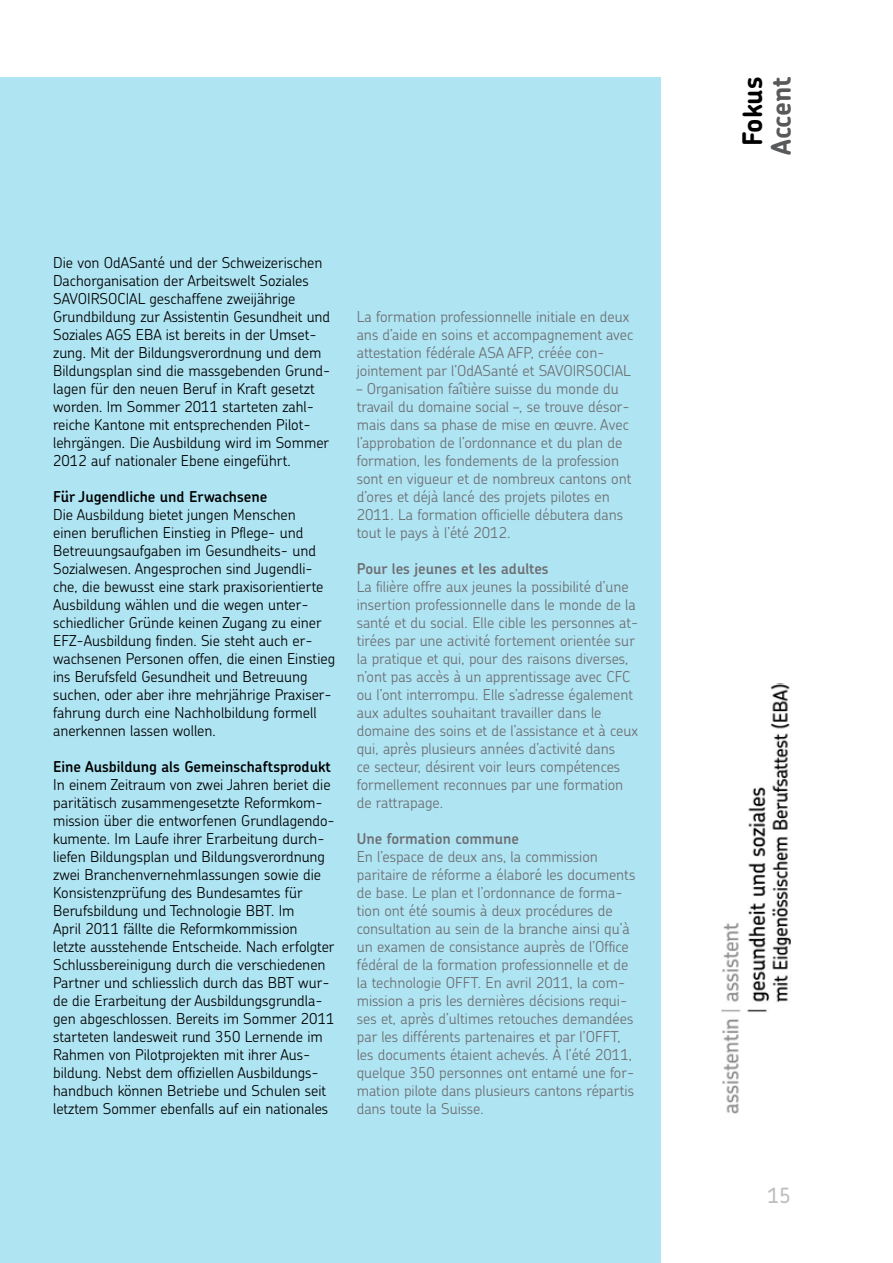
<style>
.page{position:relative;width:893px;height:1263px;background:#fff}
.page>*{position:absolute;margin:0;border:0;box-sizing:border-box;transform-origin:0 0}
.t1{font:700 27px "Chevin";color:#58595b}
.t2{font:700 27px "Chevin";color:#000}
.t3{font:500 21px "Chevin";color:#bcbec0}
.t4{font:300 15px/18px "Chevin";color:#000}
.t5{font:300 15px/18px "Chevin";color:#6d6e71}
.t6{font:600 15px "Chevin";color:#000}
.t7{font:600 15px "Chevin";color:#6d6e71}
</style>
<div class="page">
<div style="left:0;top:77px;width:660px;height:1186px;background:#afe4f3"></div>
<img style="left:722px;top:683px;width:69px;height:431px">
<p class="t4" style="left:53px;top:253px;width:279px">Die von OdASanté und der Schweizerischen Dachorganisation der Arbeitswelt Soziales SAVOIRSOCIAL geschaffene zweijährige Grundbildung zur Assistentin Gesundheit und Soziales AGS EBA ist bereits in der Umset&shy;zung. Mit der Bildungsverordnung und dem Bildungsplan sind die massgebenden Grund&shy;lagen für den neuen Beruf in Kraft gesetzt worden. Im Sommer 2011 starteten zahl&shy;reiche Kantone mit entsprechenden Pilot&shy;lehrgängen. Die Ausbildung wird im Sommer 2012 auf nationaler Ebene eingeführt.</p>
<p class="t6" style="left:53px;top:486px;width:216px">Für Jugendliche und Erwachsene</p>
<p class="t4" style="left:53px;top:505px;width:284px">Die Ausbildung bietet jungen Menschen<br>einen beruflichen Einstieg in Pflege- und Betreuungsaufgaben im Gesundheits- und Sozialwesen. Angesprochen sind Jugendli&shy;che, die bewusst eine stark praxisorientierte Ausbildung wählen und die wegen unter&shy;schiedlicher Gründe keinen Zugang zu einer EFZ-Ausbildung finden. Sie steht auch er&shy;wachsenen Personen offen, die einen Einstieg ins Berufsfeld Gesundheit und Betreuung suchen, oder aber ihre mehrjährige Praxiser&shy;fahrung durch eine Nachholbildung formell anerkennen lassen wollen.</p>
<p class="t6" style="left:53px;top:756px;width:279px">Eine Ausbildung als Gemeinschaftsprodukt</p>
<p class="t4" style="left:53px;top:775px;width:283px">In einem Zeitraum von zwei Jahren beriet die paritätisch zusammengesetzte Reformkom&shy;mission über die entworfenen Grundlagendo&shy;kumente. Im Laufe ihrer Erarbeitung durch&shy;liefen Bildungsplan und Bildungsverordnung zwei Branchenvernehmlassungen sowie die Konsistenzprüfung des Bundesamtes für Berufsbildung und Technologie BBT. Im<br>April 2011 fällte die Reformkommission<br>letzte ausstehende Entscheide. Nach erfolgter Schlussbereinigung durch die verschiedenen Partner und schliesslich durch das BBT wur&shy;de die Erarbeitung der Ausbildungsgrundla&shy;gen abgeschlossen. Bereits im Sommer 2011 starteten landesweit rund 350 Lernende im Rahmen von Pilotprojekten mit ihrer Aus&shy;bildung. Nebst dem offiziellen Ausbildungs&shy;handbuch können Betriebe und Schulen seit letztem Sommer ebenfalls auf ein nationales</p>
<p class="t5" style="left:357px;top:307px;width:278px">La formation professionnelle initiale en deux ans d’aide en soins et accompagnement avec attestation fédérale ASA AFP, créée con&shy;jointement par l’OdASanté et SAVOIRSOCIAL</p>
<p class="t5" style="left:357px;top:379px;width:276px">– Organisation faîtière suisse du monde du travail du domaine social –, se trouve désor&shy;mais dans sa phase de mise en œuvre. Avec l’approbation de l’ordonnance et du plan de formation, les fondements de la profession sont en vigueur et de nombreux cantons ont d’ores et déjà lancé des projets pilotes en 2011. La formation officielle débutera dans tout le pays à l’été 2012.</p>
<p class="t7" style="left:357px;top:558px;width:193px">Pour les jeunes et les adultes</p>
<p class="t5" style="left:357px;top:577px;width:283px">La filière offre aux jeunes la possibilité d’une insertion professionnelle dans le monde de la santé et du social. Elle cible les personnes at&shy;tirées par une activité fortement orientée sur la pratique et qui, pour des raisons diverses, n’ont pas accès à un apprentissage avec CFC ou l’ont interrompu. Elle s’adresse également aux adultes souhaitant travailler dans le domaine des soins et de l’assistance et à ceux qui, après plusieurs années d’activité dans<br>ce secteur, désirent voir leurs compétences formellement reconnues par une formation de rattrapage.</p>
<p class="t7" style="left:357px;top:828px;width:164px">Une formation commune</p>
<p class="t5" style="left:357px;top:847px;width:280px">En l’espace de deux ans, la commission paritaire de réforme a élaboré les documents de base. Le plan et l’ordonnance de forma&shy;tion ont été soumis à deux procédures de consultation au sein de la branche ainsi qu’à un examen de consistance auprès de l’Office fédéral de la formation professionnelle et de la technologie OFFT. En avril 2011, la com&shy;mission a pris les dernières décisions requi&shy;ses et, après d’ultimes retouches demandées par les différents partenaires et par l’OFFT, les documents étaient achevés. À l’été 2011, quelque 350 personnes ont entamé une for&shy;mation pilote dans plusieurs cantons répartis dans toute la Suisse.</p>
<h1 class="t2" style="left:735px;top:146px;width:71px;rotate:-90deg">Fokus</h1>
<h1 class="t1" style="left:763px;top:155px;width:80px;rotate:-90deg">Accent</h1>
<h2 class="t3" style="left:767px;top:1181px;width:25px">15</h2>
</div>
